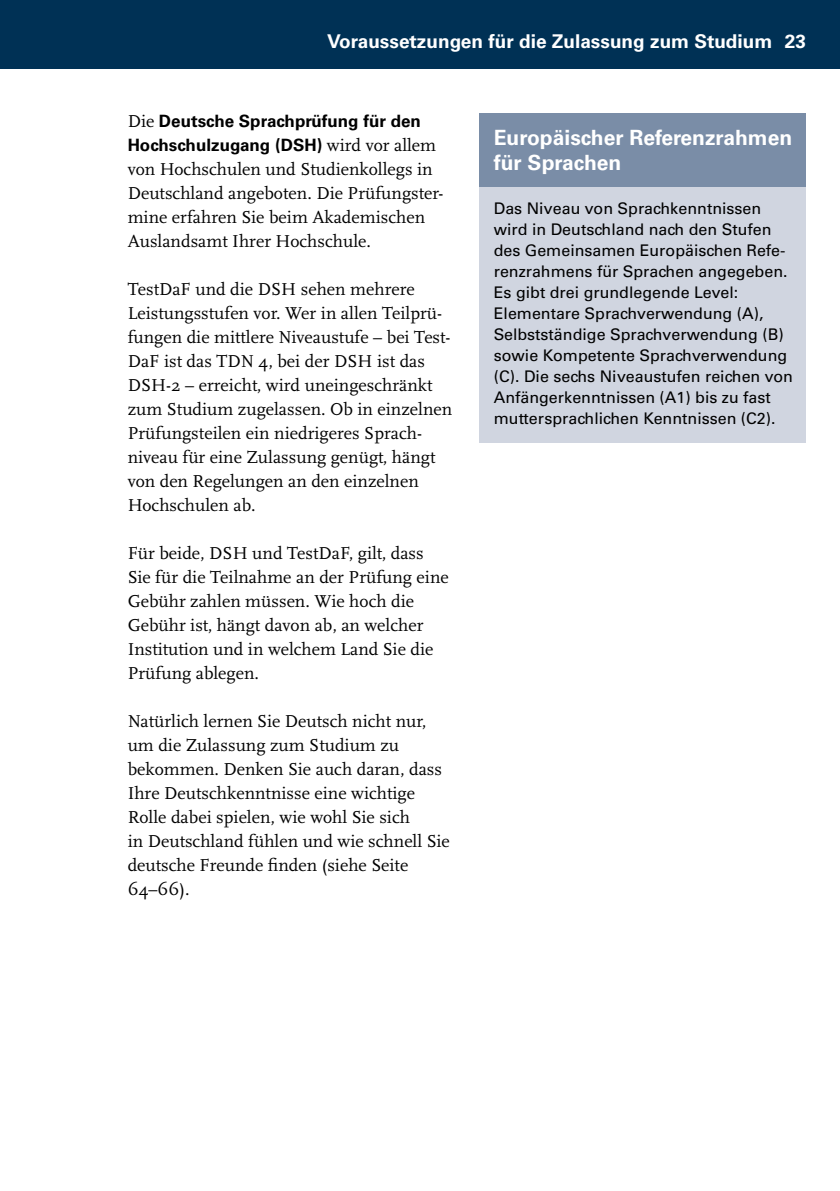
<style>
.page{position:relative;width:840px;height:1191px;background:#fff}
.page>*{position:absolute;margin:0;border:0;box-sizing:border-box;transform-origin:0 0}
.t1{font:700 21px/25.2px "Univers LT Std";color:#fff}
.t2{font:700 19px "Univers LT Std";color:#fff}
.t3{font:18px/24px "Scala Pro";color:#000}
.t4{font:700 17px/24px "Univers LT Std";color:#000}
.t5{font:16px/21px "Univers LT Std";color:#000}
.s1{font-family:"Scala Pro";font-weight:400;font-size:18px}
</style>
<div class="page">
<div style="left:0;top:0;width:839px;height:68px;background:#003155"></div>
<div style="left:479px;top:113px;width:326px;height:74px;background:#7a8da7"></div>
<div style="left:479px;top:187px;width:326px;height:255px;background:#d0d5e0"></div>
<p class="t2" style="left:327px;top:30px;width:446px">Voraussetzungen für die Zulassung zum Studium</p>
<p class="t2" style="left:784px;top:30px;width:23px">23</p>
<p class="t4" style="left:128px;top:109px;width:310px"><span class="s1">Die</span> Deutsche Sprachprüfung für den<br>Hochschulzugang (DSH) <span class="s1">wird vor allem</span></p>
<p class="t3" style="left:128px;top:157px;width:317px">von Hochschulen und Studienkollegs in Deutschland angeboten. Die Prüfungster&shy;mine erfahren Sie beim Akademischen Auslandsamt Ihrer Hochschule.</p>
<p class="t3" style="left:128px;top:277px;width:326px">TestDaF und die DSH sehen mehrere Leistungsstufen vor. Wer in allen Teilprü&shy;fungen die mittlere Niveaustufe – bei Test-DaF ist das TDN 4, bei der DSH ist das DSH-2 – erreicht, wird uneingeschränkt zum Studium zugelassen. Ob in einzelnen Prüfungsteilen ein niedrigeres Sprach&shy;niveau für eine Zulassung genügt, hängt von den Regelungen an den einzelnen Hochschulen ab.</p>
<p class="t3" style="left:128px;top:541px;width:322px">Für beide, DSH und TestDaF, gilt, dass Sie für die Teilnahme an der Prüfung eine Gebühr zahlen müssen. Wie hoch die Gebühr ist, hängt davon ab, an welcher Institution und in welchem Land Sie die Prüfung ablegen.</p>
<p class="t3" style="left:128px;top:709px;width:323px">Natürlich lernen Sie Deutsch nicht nur, um die Zulassung zum Studium zu bekommen. Denken Sie auch daran, dass Ihre Deutschkenntnisse eine wichtige Rolle dabei spielen, wie wohl Sie sich<br>in Deutschland fühlen und wie schnell Sie deutsche Freunde finden (siehe Seite 64–66).</p>
<p class="t1" style="left:493px;top:125px;width:300px">Europäischer Referenzrahmen für Sprachen</p>
<p class="t5" style="left:493px;top:197px;width:300px">Das Niveau von Sprachkenntnissen wird in Deutschland nach den Stufen des Gemeinsamen Europäischen Refe&shy;renzrahmens für Sprachen angegeben.<br>Es gibt drei grundlegende Level:<br>Elementare Sprachverwendung (A), Selbstständige Sprachverwendung (B) sowie Kompetente Sprachverwendung (C). Die sechs Niveaustufen reichen von Anfängerkenntnissen (A1) bis zu fast muttersprachlichen Kenntnissen (C2).</p>
</div>
